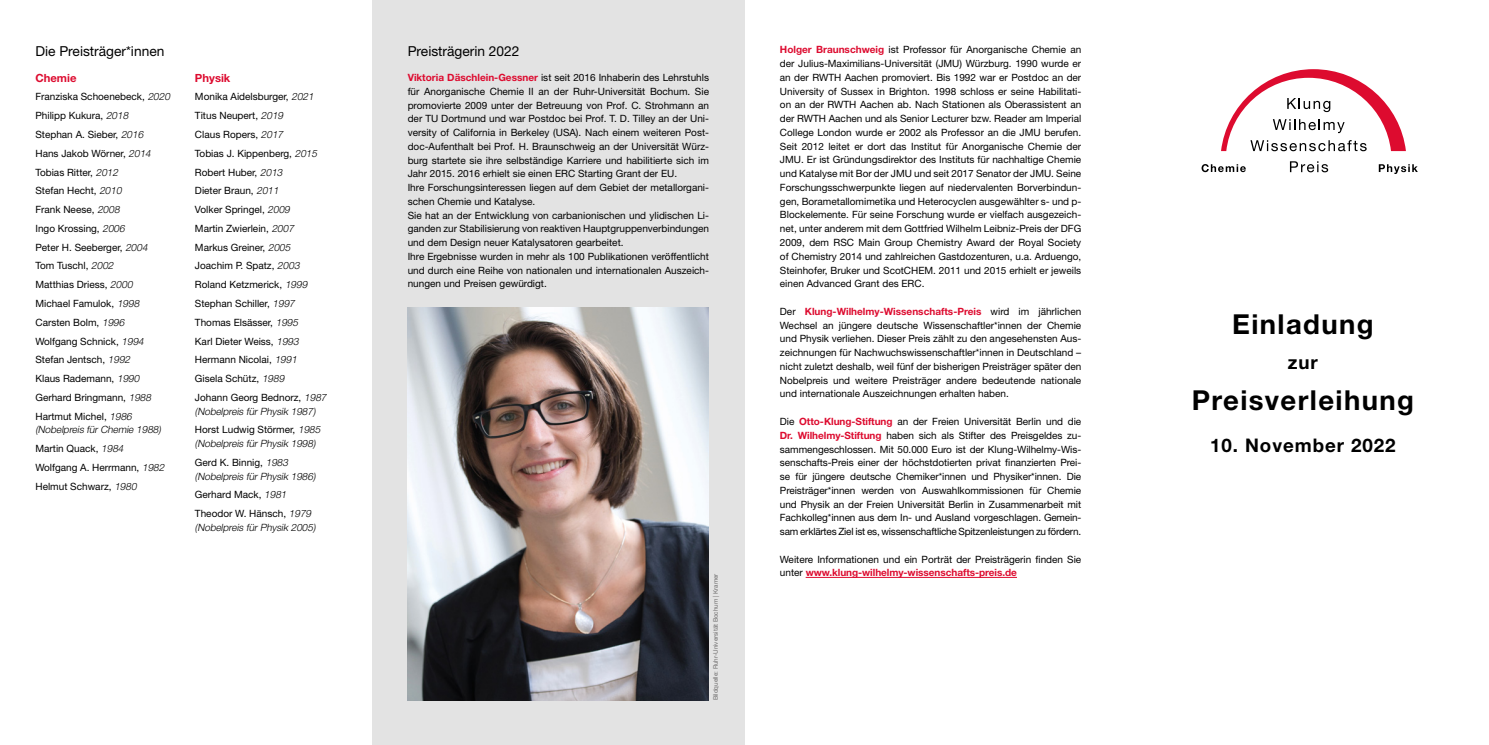
<style>
.page{position:relative;width:1489px;height:745px;background:#fff}
.page>*{position:absolute;margin:0;border:0;box-sizing:border-box;transform-origin:0 0}
.t1{font:700 27.5px "Helvetica Neue LT Std";letter-spacing:.05em;color:#000}
.t2{font:700 18.75px "Helvetica Neue LT Std";letter-spacing:.05em;color:#000}
.Fließtext{font:13.75px "Helvetica Neue LT Std";color:#000}
.Fließtext-2{font:700 11.25px "Helvetica Neue LT Std";color:#dd0b2f}
.Fließtext-3{font:10px/13.8px "Helvetica Neue LT Std";color:#000;text-align:justify}
.Fließtext-4{font:italic 300 10px/13.8px "Helvetica Neue LT Std";color:#000}
.t3{font:6.25px "Helvetica Neue LT Std";color:#706f6f}
.s1{font-weight:700;color:#dd0b2f}
.s2{font-weight:300;font-style:italic}
.s3{font-weight:400;font-style:normal}
</style>
<div class="page">
<div style="left:372px;top:0;width:372px;height:744px;background:#e3e3e3"></div>
<hr style="left:805px;top:576px;width:211px;height:1px;background:#dd0b2f">
<svg style="left:1289px;top:161px;width:38px;height:11px"></svg>
<svg style="left:1201px;top:164px;width:44px;height:8px"></svg>
<svg style="left:1378px;top:164px;width:39px;height:10px"></svg>
<svg style="left:1221px;top:69px;width:184px;height:82px"></svg>
<img style="left:407px;top:307px;width:302px;height:393px">
<p class="Fließtext" style="left:35px;top:43px;width:130px">Die Preisträger*innen</p>
<p class="Fließtext" style="left:407px;top:43px;width:113px">Preisträgerin 2022</p>
<p class="Fließtext-3" style="left:407px;top:70px;width:303px"><span class="s1">Viktoria Däschlein-Gessner</span> ist seit 2016 Inhaberin des Lehrstuhls für Anorganische Chemie II an der Ruhr-Universität Bochum. Sie promovierte 2009 unter der Betreuung von Prof. C. Strohmann an der TU Dortmund und war Postdoc bei Prof. T. D. Tilley an der Uni&shy;versity of California in Berkeley (USA). Nach einem weiteren Post&shy;doc-Aufenthalt bei Prof. H. Braunschweig an der Universität Würz&shy;burg startete sie ihre selbständige Karriere und habilitierte sich im Jahr 2015. 2016 erhielt sie einen ERC Starting Grant der EU.</p>
<p class="Fließtext-3" style="left:407px;top:180px;width:303px">Ihre Forschungsinteressen liegen auf dem Gebiet der metallorgani&shy;schen Chemie und Katalyse.</p>
<p class="Fließtext-3" style="left:407px;top:208px;width:303px">Sie hat an der Entwicklung von carbanionischen und ylidischen Li&shy;ganden zur Stabilisierung von reaktiven Hauptgruppenverbindungen und dem Design neuer Katalysatoren gearbeitet.</p>
<p class="Fließtext-3" style="left:407px;top:249px;width:303px">Ihre Ergebnisse wurden in mehr als 100 Publikationen veröffentlicht und durch eine Reihe von nationalen und internationalen Auszeich&shy;nungen und Preisen gewürdigt.</p>
<p class="Fließtext-2" style="left:35px;top:71px;width:43px">Chemie</p>
<p class="Fließtext-3" style="left:35px;top:90px;width:138px">Franziska Schoenebeck, <span class="s2">2020</span></p>
<p class="Fließtext-3" style="left:35px;top:109px;width:96px">Philipp Kukura, <span class="s2">2018</span></p>
<p class="Fließtext-3" style="left:35px;top:127px;width:111px">Stephan A. Sieber, <span class="s2">2016</span></p>
<p class="Fließtext-3" style="left:35px;top:146px;width:119px">Hans Jakob Wörner, <span class="s2">2014</span></p>
<p class="Fließtext-3" style="left:35px;top:165px;width:86px">Tobias Ritter, <span class="s2">2012</span></p>
<p class="Fließtext-3" style="left:35px;top:184px;width:90px">Stefan Hecht, <span class="s2">2010</span></p>
<p class="Fließtext-3" style="left:35px;top:202px;width:88px">Frank Neese, <span class="s2">2008</span></p>
<p class="Fließtext-3" style="left:35px;top:221px;width:93px">Ingo Krossing, <span class="s2">2006</span></p>
<p class="Fließtext-3" style="left:35px;top:240px;width:116px">Peter H. Seeberger, <span class="s2">2004</span></p>
<p class="Fließtext-3" style="left:35px;top:259px;width:82px">Tom Tuschl, <span class="s2">2002</span></p>
<p class="Fließtext-3" style="left:35px;top:277px;width:101px">Matthias Driess, <span class="s2">2000</span></p>
<p class="Fließtext-3" style="left:35px;top:296px;width:107px">Michael Famulok, <span class="s2">1998</span></p>
<p class="Fließtext-3" style="left:35px;top:315px;width:93px">Carsten Bolm, <span class="s2">1996</span></p>
<p class="Fließtext-3" style="left:35px;top:334px;width:112px">Wolfgang Schnick, <span class="s2">1994</span></p>
<p class="Fließtext-3" style="left:35px;top:352px;width:98px">Stefan Jentsch, <span class="s2">1992</span></p>
<p class="Fließtext-3" style="left:35px;top:371px;width:108px">Klaus Rademann, <span class="s2">1990</span></p>
<p class="Fließtext-3" style="left:35px;top:390px;width:119px">Gerhard Bringmann, <span class="s2">1988</span></p>
<p class="Fließtext-4" style="left:35px;top:408px;width:127px"><span class="s3">Hartmut Michel,</span> 1986 (Nobelpreis für Chemie 1988)</p>
<p class="Fließtext-3" style="left:35px;top:441px;width:92px">Martin Quack, <span class="s2">1984</span></p>
<p class="Fließtext-3" style="left:35px;top:460px;width:132px">Wolfgang A. Herrmann, <span class="s2">1982</span></p>
<p class="Fließtext-3" style="left:35px;top:479px;width:105px">Helmut Schwarz, <span class="s2">1980</span></p>
<p class="Fließtext-2" style="left:195px;top:71px;width:37px">Physik</p>
<p class="Fließtext-3" style="left:195px;top:90px;width:122px">Monika Aidelsburger, <span class="s2">2021</span></p>
<p class="Fließtext-3" style="left:195px;top:109px;width:92px">Titus Neupert, <span class="s2">2019</span></p>
<p class="Fließtext-3" style="left:195px;top:127px;width:92px">Claus Ropers, <span class="s2">2017</span></p>
<p class="Fließtext-3" style="left:195px;top:146px;width:126px">Tobias J. Kippenberg, <span class="s2">2015</span></p>
<p class="Fließtext-3" style="left:195px;top:165px;width:91px">Robert Huber, <span class="s2">2013</span></p>
<p class="Fließtext-3" style="left:195px;top:184px;width:87px">Dieter Braun, <span class="s2">2011</span></p>
<p class="Fließtext-3" style="left:195px;top:202px;width:98px">Volker Springel, <span class="s2">2009</span></p>
<p class="Fließtext-3" style="left:195px;top:221px;width:102px">Martin Zwierlein, <span class="s2">2007</span></p>
<p class="Fließtext-3" style="left:195px;top:240px;width:99px">Markus Greiner, <span class="s2">2005</span></p>
<p class="Fließtext-3" style="left:195px;top:259px;width:108px">Joachim P. Spatz, <span class="s2">2003</span></p>
<p class="Fließtext-3" style="left:195px;top:277px;width:116px">Roland Ketzmerick, <span class="s2">1999</span></p>
<p class="Fließtext-3" style="left:195px;top:296px;width:103px">Stephan Schiller, <span class="s2">1997</span></p>
<p class="Fließtext-3" style="left:195px;top:315px;width:107px">Thomas Elsässer, <span class="s2">1995</span></p>
<p class="Fließtext-3" style="left:195px;top:334px;width:107px">Karl Dieter Weiss, <span class="s2">1993</span></p>
<p class="Fließtext-3" style="left:195px;top:352px;width:105px">Hermann Nicolai, <span class="s2">1991</span></p>
<p class="Fließtext-3" style="left:195px;top:371px;width:93px">Gisela Schütz, <span class="s2">1989</span></p>
<p class="Fließtext-4" style="left:195px;top:390px;width:135px"><span class="s3">Johann Georg Bednorz,</span> 1987 (Nobelpreis für Physik 1987)</p>
<p class="Fließtext-4" style="left:195px;top:422px;width:129px"><span class="s3">Horst Ludwig Störmer,</span> 1985 (Nobelpreis für Physik 1998)</p>
<p class="Fließtext-3" style="left:195px;top:455px;width:97px">Gerd K. Binnig, <span class="s2">1983</span></p>
<p class="Fließtext-4" style="left:195px;top:468px;width:122px">(Nobelpreis für Physik 1986)</p>
<p class="Fließtext-3" style="left:195px;top:487px;width:95px">Gerhard Mack, <span class="s2">1981</span></p>
<p class="Fließtext-3" style="left:195px;top:506px;width:120px">Theodor W. Hänsch, <span class="s2">1979</span></p>
<p class="Fließtext-4" style="left:195px;top:520px;width:122px">(Nobelpreis für Physik 2005)</p>
<p class="t3" style="left:711px;top:699px;width:128px;rotate:-90deg">Bildquelle: Ruhr-Universität Bochum | Kramer</p>
<p class="Fließtext-3" style="left:780px;top:43px;width:303px"><span class="s1">Holger Braunschweig</span> ist Professor für Anorganische Chemie an der Julius-Maximilians-Universität (JMU) Würzburg. 1990 wurde er an der RWTH Aachen promoviert. Bis 1992 war er Postdoc an der University of Sussex in Brighton. 1998 schloss er seine Habilitati&shy;on an der RWTH Aachen ab. Nach Stationen als Oberassistent an der RWTH Aachen und als Senior Lecturer bzw. Reader am Imperial College London wurde er 2002 als Professor an die JMU berufen.<br>Seit 2012 leitet er dort das Institut für Anorganische Chemie der JMU. Er ist Gründungsdirektor des Instituts für nachhaltige Chemie und Katalyse mit Bor der JMU und seit 2017 Senator der JMU. Seine Forschungsschwerpunkte liegen auf niedervalenten Borverbindun&shy;gen, Borametallomimetika und Heterocyclen ausgewählter s- und p-Blockelemente. Für seine Forschung wurde er vielfach ausgezeich&shy;net, unter anderem mit dem Gottfried Wilhelm Leibniz-Preis der DFG 2009, dem RSC Main Group Chemistry Award der Royal Society of Chemistry 2014 und zahlreichen Gastdozenturen, u.a. Arduengo, Steinhofer, Bruker und ScotCHEM. 2011 und 2015 erhielt er jeweils einen Advanced Grant des ERC.</p>
<p class="Fließtext-3" style="left:780px;top:304px;width:303px">Der <span class="s1">Klung-Wilhelmy-Wissenschafts-Preis</span> wird im jährlichen Wechsel an jüngere deutsche Wissenschaftler*innen der Chemie und Physik verliehen. Dieser Preis zählt zu den angesehensten Aus&shy;zeichnungen für Nachwuchswissenschaftler*innen in Deutschland – nicht zuletzt deshalb, weil fünf der bisherigen Preisträger später den Nobelpreis und weitere Preisträger andere bedeutende nationale und internationale Auszeichnungen erhalten haben.</p>
<p class="Fließtext-3" style="left:780px;top:414px;width:303px">Die <span class="s1">Otto-Klung-Stiftung</span> an der Freien Universität Berlin und die</p>
<p class="Fließtext-3" style="left:780px;top:428px;width:303px"><span class="s1">Dr. Wilhelmy-Stiftung</span> haben sich als Stifter des Preisgeldes zu&shy;sammengeschlossen. Mit 50.000 Euro ist der Klung-Wilhelmy-Wis&shy;senschafts-Preis einer der höchstdotierten privat finanzierten Prei&shy;se für jüngere deutsche Chemiker*innen und Physiker*innen. Die Preisträger*innen werden von Auswahlkommissionen für Chemie und Physik an der Freien Universität Berlin in Zusammenarbeit mit Fachkolleg*innen aus dem In- und Ausland vorgeschlagen. Gemein&shy;sam erklärtes Ziel ist es, wissenschaftliche Spitzenleistungen zu fördern.</p>
<p class="Fließtext-3" style="left:780px;top:551px;width:303px">Weitere Informationen und ein Porträt der Preisträgerin finden Sie unter <span class="s1">www.klung-wilhelmy-wissenschafts-preis.de</span></p>
<p class="t1" style="left:1232px;top:307px;width:143px">Einladung</p>
<p class="t2" style="left:1287px;top:350px;width:32px">zur</p>
<p class="t1" style="left:1191px;top:383px;width:223px">Preisverleihung</p>
<p class="t2" style="left:1209px;top:433px;width:187px">10. November 2022</p>
</div>
